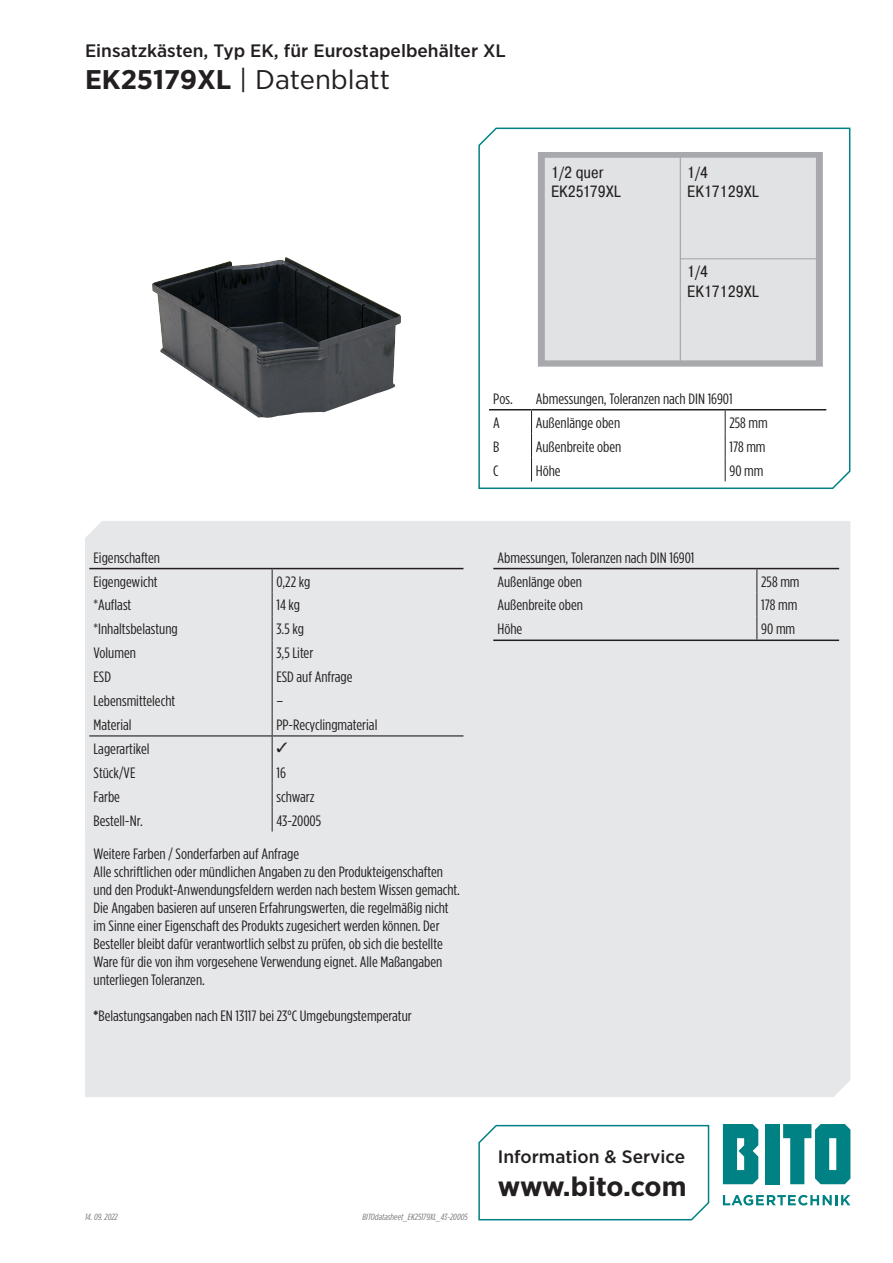
<style>
.page{position:relative;width:893px;height:1263px;background:#fff}
.page>*{position:absolute;margin:0;border:0;box-sizing:border-box;transform-origin:0 0}
.t1{font:27px "Gotham Narrow";color:#231f20;scale:1.1 1}
.t2{font:700 27px "Gotham Narrow";letter-spacing:-.015em;color:#231f20;scale:1.1 1}
.t3{font:500 18px "Gotham Narrow";color:#231f20;scale:1.1 1}
.t4{font:16.2px/19.5px "Bito Pragmatica Cond";color:#231f20}
.t5{font:15px/18px "Gotham Condensed";color:#231f20;scale:1.1 1}
.t6{font:italic 9px "Gotham Condensed";color:#76787b;scale:1.1 1}
.s1{font-weight:700}
</style>
<div class="page">
<div style="left:85px;top:521px;width:765px;height:576px;background:#e6e7e9"></div>
<svg style="left:723px;top:1195px;width:127px;height:10px"></svg>
<div style="left:765px;top:1124px;width:15px;height:60px;background:#008183"></div>
<svg style="left:723px;top:1124px;width:35px;height:60px;background:#1e8f91"></svg>
<svg style="left:783px;top:1124px;width:67px;height:60px"></svg>
<svg style="left:478px;top:1124px;width:232px;height:97px"></svg>
<svg style="left:478px;top:127px;width:373px;height:362px"></svg>
<div style="left:85px;top:540px;width:383px;height:296px;background:#e6e7e9"></div>
<hr style="left:89px;top:568px;width:183px;height:1px;background:#231f20">
<hr style="left:272px;top:568px;width:191px;height:1px;background:#231f20">
<hr style="left:89px;top:735px;width:183px;height:1px;background:#231f20">
<hr style="left:272px;top:735px;width:191px;height:1px;background:#231f20">
<div style="left:489px;top:540px;width:353px;height:105px;background:#e6e7e9"></div>
<hr style="left:493px;top:568px;width:264px;height:1px;background:#231f20">
<hr style="left:757px;top:568px;width:82px;height:1px;background:#231f20">
<hr style="left:493px;top:639px;width:264px;height:2px;background:#231f20">
<hr style="left:757px;top:639px;width:82px;height:2px;background:#231f20">
<svg style="left:756px;top:569px;width:1px;height:70px"></svg>
<img style="left:152px;top:257px;width:249px;height:161px">
<div style="left:538px;top:153px;width:284px;height:213px;background:#a8a9ad"></div>
<div style="left:538px;top:152px;width:285px;height:215px;border:1px solid #a8a9ad"></div>
<div style="left:680px;top:157px;width:136px;height:102px;background:#e1e2e4"></div>
<div style="left:680px;top:157px;width:137px;height:103px;border:1px solid #a8a9ad"></div>
<div style="left:544px;top:157px;width:136px;height:204px;background:#e1e2e4"></div>
<div style="left:544px;top:157px;width:137px;height:204px;border:1px solid #a8a9ad"></div>
<div style="left:680px;top:259px;width:136px;height:102px;background:#e1e2e4"></div>
<div style="left:680px;top:258px;width:137px;height:103px;border:1px solid #a8a9ad"></div>
<hr style="left:489px;top:409px;width:42px;height:1px;background:#231f20">
<hr style="left:531px;top:409px;width:194px;height:1px;background:#231f20">
<hr style="left:725px;top:409px;width:101px;height:1px;background:#231f20">
<svg style="left:531px;top:410px;width:1px;height:71px"></svg>
<svg style="left:725px;top:410px;width:1px;height:71px"></svg>
<svg style="left:272px;top:569px;width:15px;height:262px"></svg>
<p class="t3" style="left:85px;top:39px;width:384px">Einsatzkästen, Typ EK, für Eurostapelbehälter XL</p>
<h1 class="t1" style="left:85px;top:63px;width:279px"><span class="s1">EK25179XL</span> | Datenblatt</h1>
<p class="t4" style="left:551px;top:162px;width:72px">1/2 quer<br>EK25179XL</p>
<p class="t4" style="left:687px;top:162px;width:73px">1/4<br>EK17129XL</p>
<p class="t4" style="left:687px;top:262px;width:73px">1/4<br>EK17129XL</p>
<p class="t5" style="left:94px;top:545px;width:62px;line-height:23.9px">Eigenschaften<br>Eigengewicht</p>
<p class="t5" style="left:276px;top:572px;width:32px">0,22 kg</p>
<p class="t5" style="left:94px;top:596px;width:36px">*Auflast</p>
<p class="t5" style="left:276px;top:596px;width:23px">14 kg</p>
<p class="t5" style="left:94px;top:620px;width:78px">*Inhaltsbelastung</p>
<p class="t5" style="left:276px;top:620px;width:27px">3.5 kg</p>
<p class="t5" style="left:94px;top:644px;width:40px">Volumen</p>
<p class="t5" style="left:276px;top:644px;width:35px">3,5 Liter</p>
<p class="t5" style="left:94px;top:668px;width:17px">ESD</p>
<p class="t5" style="left:276px;top:668px;width:71px">ESD auf Anfrage</p>
<p class="t5" style="left:94px;top:692px;width:76px">Lebensmittelecht</p>
<p class="t5" style="left:276px;top:692px;width:8px">–</p>
<p class="t5" style="left:94px;top:716px;width:36px">Material</p>
<p class="t5" style="left:276px;top:716px;width:93px">PP-Recyclingmaterial</p>
<p class="t5" style="left:94px;top:739px;width:52px">Lagerartikel</p>
<p class="t5" style="left:94px;top:763px;width:40px">Stück/VE</p>
<p class="t5" style="left:276px;top:763px;width:10px">16</p>
<p class="t5" style="left:94px;top:787px;width:26px">Farbe</p>
<p class="t5" style="left:276px;top:787px;width:36px">schwarz</p>
<p class="t5" style="left:94px;top:811px;width:46px">Bestell-Nr.</p>
<p class="t5" style="left:276px;top:811px;width:42px">43-20005</p>
<p class="t5" style="left:94px;top:845px;width:335px">Weitere Farben / Sonderfarben auf Anfrage<br>Alle schriftlichen oder mündlichen Angaben zu den Produkteigenschaften und den Produkt-Anwendungsfeldern werden nach bestem Wissen gemacht.<br>Die Angaben basieren auf unseren Erfahrungswerten, die regelmäßig nicht im Sinne einer Eigenschaft des Produkts zugesichert werden können. Der Besteller bleibt dafür verantwortlich selbst zu prüfen, ob sich die bestellte Ware für die von ihm vorgesehene Verwendung eignet. Alle Maßangaben unterliegen Toleranzen.</p>
<p class="t5" style="left:94px;top:1007px;width:291px"><span class="s1">*</span>Belastungsangaben nach EN 13117 bei 23°C Umgebungstemperatur</p>
<p class="t5" style="left:493px;top:389px;width:19px">Pos.</p>
<p class="t5" style="left:536px;top:389px;width:180px">Abmessungen, Toleranzen nach DIN 16901</p>
<p class="t5" style="left:493px;top:413px;width:8px">A</p>
<p class="t5" style="left:536px;top:413px;width:78px">Außenlänge oben</p>
<p class="t5" style="left:729px;top:413px;width:36px">258 mm</p>
<p class="t5" style="left:493px;top:437px;width:7px">B</p>
<p class="t5" style="left:536px;top:437px;width:79px">Außenbreite oben</p>
<p class="t5" style="left:729px;top:437px;width:34px">178 mm</p>
<p class="t5" style="left:493px;top:461px;width:6px">C</p>
<p class="t5" style="left:536px;top:461px;width:24px">Höhe</p>
<p class="t5" style="left:729px;top:461px;width:33px">90 mm</p>
<p class="t5" style="left:497px;top:545px;width:180px;line-height:23.9px">Abmessungen, Toleranzen nach DIN 16901<br>Außenlänge oben</p>
<p class="t5" style="left:761px;top:572px;width:36px">258 mm</p>
<p class="t5" style="left:497px;top:596px;width:79px">Außenbreite oben</p>
<p class="t5" style="left:761px;top:596px;width:34px">178 mm</p>
<p class="t5" style="left:497px;top:620px;width:24px">Höhe</p>
<p class="t5" style="left:761px;top:620px;width:33px">90 mm</p>
<p class="t6" style="left:85px;top:1212px;width:31px">14. 09. 2022</p>
<p class="t6" style="left:363px;top:1212px;width:97px">BITOdatasheet_EK25179XL_43-20005</p>
<p class="t3" style="left:498px;top:1145px;width:172px">Information &amp; Service</p>
<h1 class="t2" style="left:498px;top:1169px;width:173px">www.bito.com</h1>
</div>
